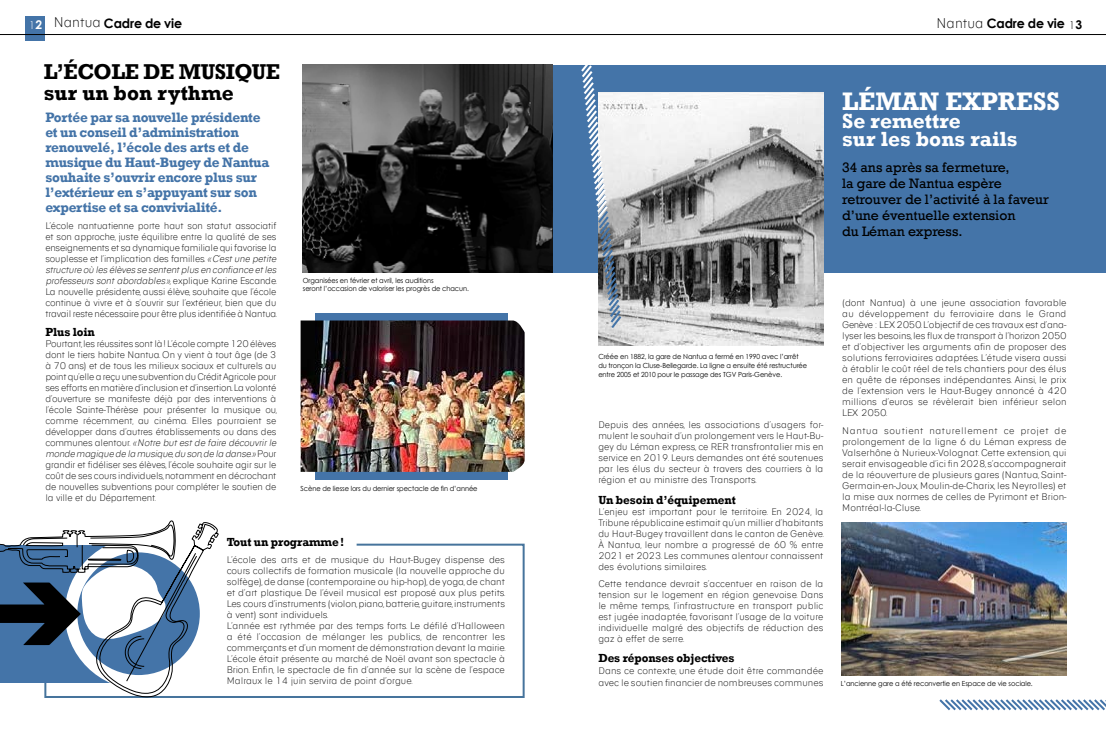
<style>
.page{position:relative;width:1106px;height:738px;background:#fff}
.page>*{position:absolute;margin:0;border:0;box-sizing:border-box;transform-origin:0 0}
.t1{font:700 26px "Rockwell";color:#fff}
.t2{font:700 22px "Rockwell";letter-spacing:-.02em;color:#000}
.t3{font:700 21px/18px "Rockwell";color:#fff}
.t4{font:700 21px "Rockwell";color:#000}
.t5{font:700 14px/15px "Rockwell";letter-spacing:-.02em;color:#4474a8}
.t6{font:14px/16px "Rockwell";color:#000}
.t7{font:700 13px "Century Gothic";letter-spacing:-.01em;color:#000}
.t8{font:700 12px "Rockwell";letter-spacing:-.01em;color:#000}
.t9{font:300 11px "Genera Alt";color:#000}
.t10{font:300 9.5px/11px "Genera Alt";letter-spacing:-.015em;color:#000;text-align:justify}
.t11{font:7px/9px "Century Gothic";letter-spacing:-.01em;color:#000;scale:.95 1}
.s1{font-family:"Genera Alt";font-weight:300;font-size:14px}
.s2{font-style:italic}
.s3{font-family:"Century Gothic";font-weight:700;font-size:12px}
</style>
<div class="page">
<div style="left:315px;top:313px;width:192px;height:166px;background:#4474a8"></div>
<svg style="left:44px;top:543px;width:481px;height:155px"></svg>
<div style="left:553px;top:65px;width:553px;height:207px;background:#4474a8"></div>
<img style="left:303px;top:65px;width:250px;height:207px">
<div style="left:26px;top:16px;width:19px;height:25px;background:#4474a8"></div>
<svg style="left:939px;top:699px;width:167px;height:12px"></svg>
<img style="left:598px;top:93px;width:225px;height:252px">
<svg style="left:578px;top:65px;width:45px;height:265px"></svg>
<hr style="left:0;top:34px;width:1106px;height:1px;background:#000">
<img style="left:841px;top:522px;width:225px;height:152px">
<img style="left:300px;top:320px;width:224px;height:151px">
<svg style="left:0;top:520px;width:219px;height:177px"></svg>
<h3 class="t7" style="left:28px;top:13px;width:155px"><sub>1</sub><sub>2</sub> <span class="s1">Nantua</span> Cadre de vie</h3>
<h2 class="t2" style="left:44px;top:59px;width:237px">L’ÉCOLE DE MUSIQUE</h2>
<h3 class="t4" style="left:44px;top:81px;width:191px">sur un bon rythme</h3>
<h3 class="t5" style="left:45px;top:109px;width:226px">Portée par sa nouvelle présidente et un conseil d’administration renouvelé, l’école des arts et de musique du Haut-Bugey de Nantua souhaite s’ouvrir encore plus sur l’extérieur en s’appuyant sur son expertise et sa convivialité.</h3>
<p class="t10" style="left:45px;top:220px;width:235px;text-align:left">L’école nantuatienne porte haut son statut associatif et son approche, juste équilibre entre la qualité de ses enseignements et sa dynamique familiale qui favorise la souplesse et l’implication des familles. <span class="s2">«C’estune petite structure où les élèves se sententplus en confiance etles professeurs sontabordables»,</span> ex p l i q u e Ka r i n e Es c a n d e.<br>La nouvelle présidente, aussi élève, souhaite que l’école continue à vivre et à s’ouvrir sur l’extérieur, bien que du travail reste nécessaire pour être plus identifiée à Nantua.</p>
<p class="t8" style="left:45px;top:324px;width:51px">Plus loin</p>
<p class="t10" style="left:45px;top:338px;width:235px;text-align:left">Pourtant, les réussites sont là! L’école compte 120 élèves dont le tiers habite Nantua. On y vient à tout âge (de 3 à 70 ans) et de tous les milieux sociaux et culturels au point qu’elle a reçu une subvention du Crédit Agricole pour ses efforts en matière d’inclusion et d’insertion. La volonté d’ouverture se manifeste déjà par des interventions à l’école Sainte-Thérèse pour présenter la musique ou, comme récemment, au cinéma. Elles pourraient se développer dans d’autres établissements ou dans des c o m m u n e s a l e n t o u r. <span class="s2">«Notre butestde faire découvrirle monde magique de la musique, du son, de la danse.»</span>P o u r grandir et fidéliser ses élèves, l’école souhaite agir sur le coût de ses cours individuels, notamment en décrochant de nouvelles subventions pour compléter le soutien de la ville et du Département.</p>
<p class="t11" style="left:303px;top:276px;width:176px;line-height:8px">Organisées en février et avril, les auditions<br>seront l’occasion de valoriser les progrès de chacun.</p>
<p class="t11" style="left:300px;top:483px;width:188px">Scène de liesse lors du dernier spectacle de fin d’année</p>
<p class="t8" style="left:227px;top:534px;width:119px">Tout un programme!</p>
<p class="t10" style="left:227px;top:553px;width:280px;text-align:left">L’école des arts et de musique du Haut-Bugey dispense des cours collectifs de formation musicale (la nouvelle approche du solfège), de danse (contemporaine ou hip-hop), de yoga, de chant et d’art plastique. De l’éveil musical est proposé aux plus petits.<br>Les cours d’instruments (violon, piano, batterie, guitare, instruments à vent) sont individuels.<br>L’année est rythmée par des temps forts. Le défilé d’Halloween a été l’occasion de mélanger les publics, de rencontrer les commerçants et d’un moment de démonstration devant la mairie.<br>L’école était présente au marché de Noël avant son spectacle à Brion. Enfin, le spectacle de fin d’année sur la scène de l’espace Malraux le 14 juin servira de point d’orgue.</p>
<h3 class="t7" style="left:936px;top:14px;width:130px"><span class="s1">Nantua</span> Cadre de vie</h3>
<p class="t9" style="left:1068px;top:18px;width:15px">1<span class="s3">3</span></p>
<h1 class="t1" style="left:842px;top:85px;width:219px">LÉMAN EXPRESS</h1>
<h3 class="t3" style="left:842px;top:112px;width:177px">Se remettre<br>sur les bons rails</h3>
<h3 class="t6" style="left:842px;top:159px;width:208px">34 ans après sa fermeture,<br>la gare de Nantua espère retrouver de l’activité à la faveur d’une éventuelle extension<br>du Léman express.</h3>
<p class="t11" style="left:598px;top:351px;width:221px">Créée en 1882, la gare de Nantua a fermé en 1990 avec l’arrêt du tronçon la Cluse-Bellegarde. La ligne a ensuite été restructurée entre 2005 et 2010 pour le passage des TGV Paris-Genève.</p>
<p class="t10" style="left:598px;top:418px;width:227px">Depuis des années, les associations d’usagers for&shy;mulent le souhait d’un prolongement vers le Haut-Bu&shy;gey du Léman express, ce RER transfrontalier mis en service en 2019. Leurs demandes ont été soutenues par les élus du secteur à travers des courriers à la région et au ministre des Transports.</p>
<p class="t8" style="left:598px;top:492px;width:139px">Un besoin d’équipement</p>
<p class="t10" style="left:598px;top:505px;width:227px">L’enjeu est important pour le territoire. En 2024, la Tribune républicaine estimait qu’un millier d’habitants du Haut-Bugey travaillent dans le canton de Genève.<br>À Nantua, leur nombre a progressé de 60 % entre 2021 et 2023. Les communes alentour connaissent des évolutions similaires.</p>
<p class="t10" style="left:598px;top:577px;width:227px">Cette tendance devrait s’accentuer en raison de la tension sur le logement en région genevoise. Dans le même temps, l’infrastructure en transport public est jugée inadaptée, favorisant l’usage de la voiture individuelle malgré des objectifs de réduction des gaz à effet de serre.</p>
<p class="t8" style="left:598px;top:650px;width:138px">Des réponses objectives</p>
<p class="t10" style="left:598px;top:664px;width:227px;line-height:12px">Dans ce contexte, une étude doit être commandée avec le soutien financier de nombreuses communes</p>
<p class="t10" style="left:842px;top:297px;width:226px">(dont Nantua) à une jeune association favorable au développement du ferroviaire dans le Grand Genève : LEX 2050. L’objectif de ces travaux est d’ana&shy;lyser les besoins, les flux de transport à l’horizon 2050 et d’objectiver les arguments afin de proposer des solutions ferroviaires adaptées. L’étude visera aussi à établir le coût réel de tels chantiers pour des élus en quête de réponses indépendantes. Ainsi, le prix de l’extension vers le Haut-Bugey annoncé à 420 millions d’euros se révèlerait bien inférieur selon LEX 2050.</p>
<p class="t10" style="left:842px;top:424px;width:226px">Nantua soutient naturellement ce projet de prolongement de la ligne 6 du Léman express de Valserhône à Nurieux-Volognat. Cette extension, qui serait envisageable d’ici fin 2028, s’accompagnerait de la réouverture de plusieurs gares (Nantua, Saint-Germain-en-Joux, Moulin-de-Charix, les Neyrolles) et la mise aux normes de celles de Pyrimont et Brion-Montréal-la-Cluse.</p>
<p class="t11" style="left:840px;top:678px;width:203px">L’ancienne gare a été reconvertie en Espace de vie sociale.</p>
</div>
